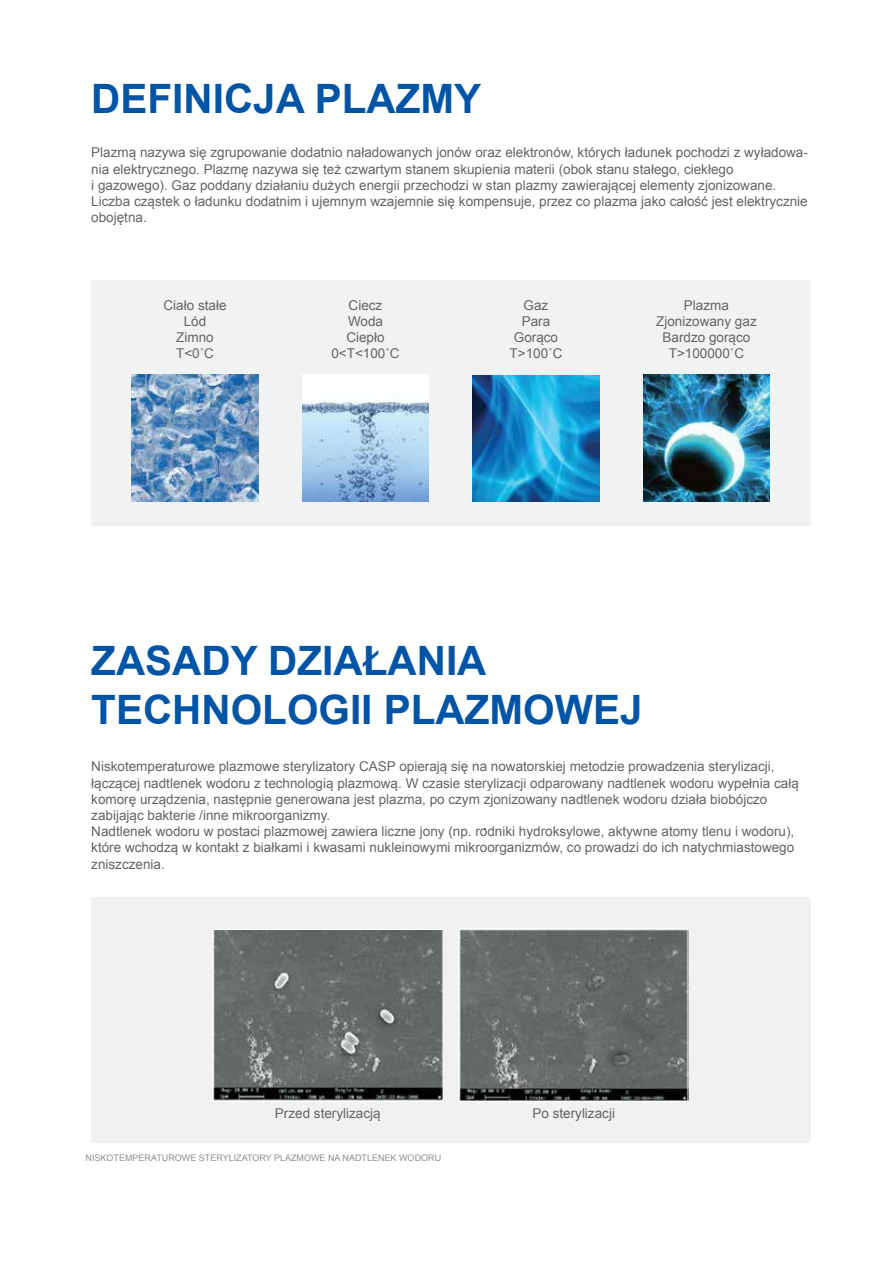
<style>
.page{position:relative;width:893px;height:1263px;background:#fff}
.page>*{position:absolute;margin:0;border:0;box-sizing:border-box;transform-origin:0 0}
.t1{font:700 40.5px/48.6px "Arial";color:#0054a6}
.t2{font:13.5px/16.2px "Arial";color:#636466;text-align:center}
.t3{font:9px "Arial";color:#8d9090}
</style>
<div class="page">
<div style="left:91px;top:897px;width:719px;height:246px;background:#f1f1f2"></div>
<div style="left:91px;top:280px;width:719px;height:245px;background:#f1f2f2"></div>
<img style="left:459px;top:928px;width:230px;height:173px">
<img style="left:213px;top:929px;width:230px;height:173px">
<img style="left:132px;top:375px;width:126px;height:127px">
<img style="left:302px;top:375px;width:127px;height:127px">
<img style="left:473px;top:376px;width:126px;height:126px">
<img style="left:643px;top:375px;width:127px;height:127px">
<h1 class="t1" style="left:91px;top:76px;width:392px">DEFINICJA PLAZMY</h1>
<p class="t2" style="left:91px;top:145px;width:718px;text-align:left">Plazmą nazywa się zgrupowanie dodatnio naładowanych jonów oraz elektronów, których ładunek pochodzi z wyładowa&shy;nia elektrycznego. Plazmę nazywa się też czwartym stanem skupienia materii (obok stanu stałego, ciekłego<br>i gazowego). Gaz poddany działaniu dużych energii przechodzi w stan plazmy zawierającej elementy zjonizowane.<br>Liczba cząstek o ładunku dodatnim i ujemnym wzajemnie się kompensuje, przez co plazma jako całość jest elektrycznie obojętna.</p>
<p class="t2" style="left:164px;top:297px;width:65px">Ciało stałe<br>Lód<br>Zimno<br>T&lt;0˚C</p>
<p class="t2" style="left:331px;top:297px;width:70px">Ciecz<br>Woda<br>Ciepło<br>0&lt;T&lt;100˚C</p>
<p class="t2" style="left:510px;top:297px;width:54px">Gaz<br>Para<br>Gorąco<br>T&gt;100˚C</p>
<p class="t2" style="left:656px;top:297px;width:102px">Plazma<br>Zjonizowany gaz<br>Bardzo gorąco<br>T&gt;100000˚C</p>
<h1 class="t1" style="left:91px;top:638px;width:553px">ZASADY DZIAŁANIA<br>TECHNOLOGII PLAZMOWEJ</h1>
<p class="t2" style="left:91px;top:759px;width:709px;text-align:left">Niskotemperaturowe plazmowe sterylizatory CASP opierają się na nowatorskiej metodzie prowadzenia sterylizacji, łączącej nadtlenek wodoru z technologią plazmową. W czasie sterylizacji odparowany nadtlenek wodoru wypełnia całą komorę urządzenia, następnie generowana jest plazma, po czym zjonizowany nadtlenek wodoru działa biobójczo zabijając bakterie /inne mikroorganizmy.<br>Nadtlenek wodoru w postaci plazmowej zawiera liczne jony (np. rodniki hydroksylowe, aktywne atomy tlenu i wodoru), które wchodzą w kontakt z białkami i kwasami nukleinowymi mikroorganizmów, co prowadzi do ich natychmiastowego zniszczenia.</p>
<p class="t2" style="left:275px;top:1105px;width:107px">Przed sterylizacją</p>
<p class="t2" style="left:532px;top:1105px;width:84px">Po sterylizacji</p>
<p class="t3" style="left:86px;top:1152px;width:357px">NISKOTEMPERATUROWE STERYLIZATORY PLAZMOWE NA NADTLENEK WODORU</p>
</div>
